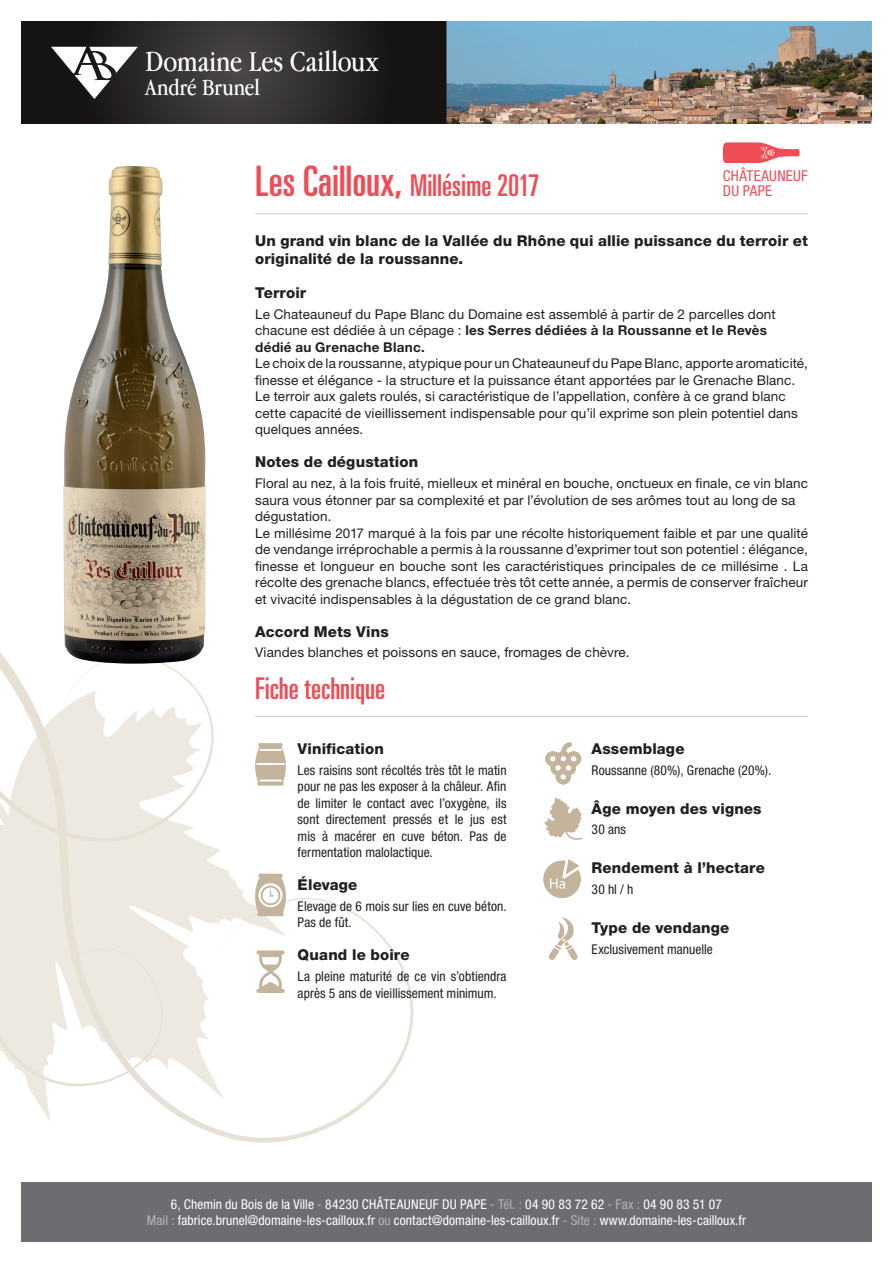
<style>
.page{position:relative;width:893px;height:1263px;background:#fff}
.page>*{position:absolute;margin:0;border:0;box-sizing:border-box;transform-origin:0 0}
.t1{font:ultra-condensed 30px "Univers";color:#ef4d56}
.t2{font:30px "Apple Garamond";color:#fff}
.t3{font:24px "Apple Garamond";letter-spacing:-.005em;color:#fff}
.t4{font:800 15px/18px "Helvetica Neue LT Pro";letter-spacing:.01em;color:#231f20}
.t5{font:condensed 15px/15px "Helvetica Neue LT Pro";letter-spacing:.015em;color:#ef4d56}
.t6{font:13.5px/16.5px "Helvetica Neue LT Pro";letter-spacing:.01em;color:#231f20}
.t7{font:condensed 13.5px/16.5px "Helvetica Neue LT Pro";color:#231f20}
.t8{font:condensed 13.5px/16.5px "Helvetica Neue LT Pro";letter-spacing:.005em;color:#fff;text-align:center}
.s1{font-size:42px}
.s2{font-weight:700}
.s3{color:#b2b3b7}
</style>
<div class="page">
<svg style="left:29px;top:842px;width:385px;height:301px"></svg>
<svg style="left:0;top:652px;width:214px;height:190px"></svg>
<svg style="left:0;top:743px;width:165px;height:345px;background:#efeae3"></svg>
<img style="left:21px;top:21px;width:851px;height:102px">
<img style="left:63px;top:166px;width:143px;height:498px">
<svg style="left:51px;top:47px;width:87px;height:52px"></svg>
<hr style="left:255px;top:213px;width:553px;height:1px;background:#d1d2d4">
<hr style="left:255px;top:716px;width:553px;height:1px;background:#d1d2d4">
<svg style="left:545px;top:742px;width:36px;height:42px"></svg>
<svg style="left:255px;top:743px;width:31px;height:43px"></svg>
<hr style="left:259px;top:749px;width:23px;height:2px;background:#fff">
<hr style="left:260px;top:779px;width:22px;height:2px;background:#fff">
<hr style="left:256px;top:763px;width:29px;height:2px;background:#fff">
<svg style="left:255px;top:874px;width:31px;height:42px"></svg>
<svg style="left:256px;top:950px;width:29px;height:43px"></svg>
<svg style="left:544px;top:797px;width:38px;height:43px"></svg>
<div style="left:543px;top:860px;width:38px;height:38px;background:#c3b49b;border-radius:50%"></div>
<svg style="left:550px;top:859px;width:31px;height:30px"></svg>
<svg style="left:549px;top:917px;width:29px;height:43px"></svg>
<div style="left:21px;top:1182px;width:851px;height:60px;background:#6c6d70"></div>
<svg style="left:723px;top:142px;width:76px;height:21px"></svg>
<h1 class="t2" style="left:146px;top:43px;width:234px">Domaine Les Cailloux</h1>
<h2 class="t3" style="left:146px;top:73px;width:116px">André Brunel</h2>
<h1 class="t1" style="left:255px;top:168px;width:286px"><span class="s1">Les Cailloux,</span> Millésime 2017</h1>
<p class="t4" style="left:255px;top:231px;width:554px">Un grand vin blanc de la Vallée du Rhône qui allie puissance du terroir et originalité de la roussanne.</p>
<p class="t4" style="left:255px;top:284px;width:53px">Terroir</p>
<p class="t6" style="left:255px;top:306px;width:522px">Le Chateauneuf du Pape Blanc du Domaine est assemblé à partir de 2 parcelles dont chacune est dédiée à un cépage : <span class="s2">les Serres dédiées à la Roussanne et le Revès dédié au Grenache Blanc.</span></p>
<p class="t6" style="left:255px;top:355px;width:554px">Le choix de la roussanne, atypique pour un Chateauneuf du Pape Blanc, apporte aromaticité, finesse et élégance - la structure et la puissance étant apportées par le Grenache Blanc.<br>Le terroir aux galets roulés, si caractéristique de l’appellation, confère à ce grand blanc cette capacité de vieillissement indispensable pour qu’il exprime son plein potentiel dans quelques années.</p>
<p class="t4" style="left:255px;top:453px;width:165px">Notes de dégustation</p>
<p class="t6" style="left:255px;top:475px;width:554px">Floral au nez, à la fois fruité, mielleux et minéral en bouche, onctueux en finale, ce vin blanc saura vous étonner par sa complexité et par l’évolution de ses arômes tout au long de sa dégustation.<br>Le millésime 2017 marqué à la fois par une récolte historiquement faible et par une qualité de vendange irréprochable a permis à la roussanne d’exprimer tout son potentiel : élégance, finesse et longueur en bouche sont les caractéristiques principales de ce millésime . La récolte des grenache blancs, effectuée très tôt cette année, a permis de conserver fraîcheur et vivacité indispensables à la dégustation de ce grand blanc.</p>
<p class="t4" style="left:255px;top:622px;width:135px">Accord Mets Vins</p>
<p class="t6" style="left:255px;top:644px;width:376px">Viandes blanches et poissons en sauce, fromages de chèvre.</p>
<h1 class="t1" style="left:255px;top:671px;width:132px">Fiche technique</h1>
<p class="t5" style="left:723px;top:168px;width:86px">CHÂTEAUNEUF<br>DU PAPE</p>
<p class="t4" style="left:298px;top:739px;width:88px">Vinification</p>
<p class="t7" style="left:298px;top:761px;width:210px;text-align:justify">Les raisins sont récoltés très tôt le matin pour ne pas les exposer à la châleur. Afin de limiter le contact avec l’oxygène, ils sont directement pressés et le jus est mis à macérer en cuve béton. Pas de fermentation malolactique.</p>
<p class="t4" style="left:298px;top:876px;width:61px">Élevage</p>
<p class="t7" style="left:298px;top:898px;width:210px">Elevage de 6 mois sur lies en cuve béton.<br>Pas de fût.</p>
<p class="t4" style="left:298px;top:946px;width:114px">Quand le boire</p>
<p class="t7" style="left:298px;top:968px;width:210px">La pleine maturité de ce vin s’obtiendra après 5 ans de vieillissement minimum.</p>
<p class="t4" style="left:592px;top:739px;width:94px">Assemblage</p>
<p class="t7" style="left:592px;top:761px;width:181px">Roussanne (80%), Grenache (20%).</p>
<p class="t4" style="left:592px;top:799px;width:172px">Âge moyen des vignes</p>
<p class="t7" style="left:592px;top:821px;width:36px">30 ans</p>
<p class="t4" style="left:592px;top:859px;width:175px">Rendement à l’hectare</p>
<p class="t7" style="left:592px;top:881px;width:43px">30 hl / h</p>
<p class="t4" style="left:592px;top:919px;width:139px">Type de vendange</p>
<p class="t7" style="left:592px;top:941px;width:123px">Exclusivement manuelle</p>
<p class="t8" style="left:147px;top:1195px;width:601px">6, Chemin du Bois de la Ville <span class="s3">-</span> 84230 CHÂTEAUNEUF DU PAPE <span class="s3">- Tél. :</span> 04 90 83 72 62 <span class="s3">- Fax :</span> 04 90 83 51 07<br><span class="s3">Mail :</span> fabrice.brunel@domaine-les-cailloux.fr <span class="s3">ou</span> contact@domaine-les-cailloux.fr <span class="s3">- Site :</span> www.domaine-les-cailloux.fr</p>
</div>
